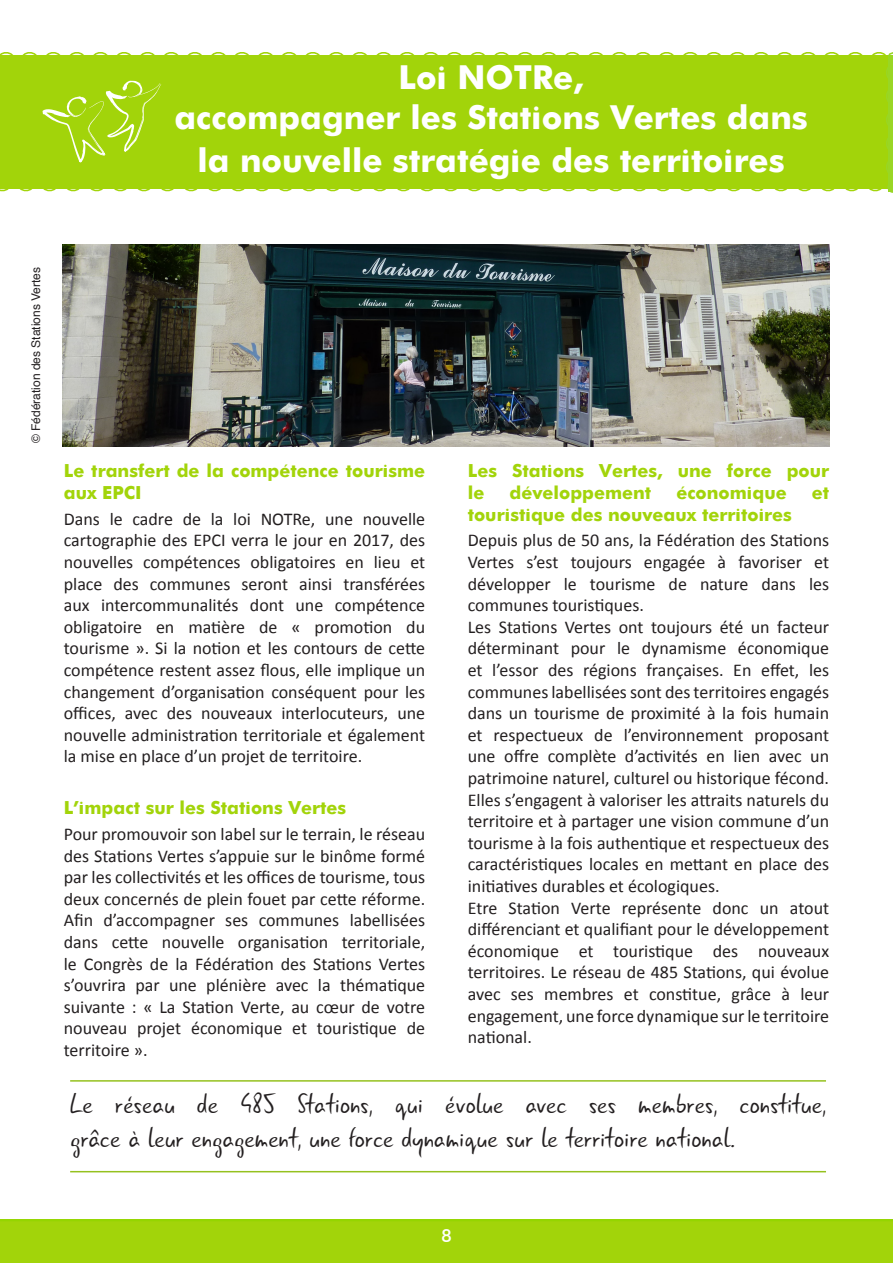
<style>
.page{position:relative;width:893px;height:1263px;background:#fff}
.page>*{position:absolute;margin:0;border:0;box-sizing:border-box;transform-origin:0 0}
.t1{font:700 33px/43.2px "Futura";color:#fff;text-align:center}
.t2{font:28.5px/34.2px "Gunny Rewritten";color:#231f20}
.t3{font:18px/21.6px "Calibri";color:#231f20;text-align:justify}
.t4{font:700 18px/21.6px "Futura";color:#a2d40a}
.t5{font:500 18px "Futura BT";color:#fff}
.t6{font:12px "Helvetica";color:#231f20}
</style>
<div class="page">
<div style="left:0;top:52px;width:884px;height:140px;background:#a2d40a"></div>
<div style="left:0;top:1219px;width:893px;height:44px;background:#a2d40a"></div>
<svg style="left:884px;top:52px;width:9px;height:141px"></svg>
<hr style="left:70px;top:1080px;width:756px;height:2px;background:#95c11f">
<hr style="left:70px;top:1171px;width:756px;height:1px;background:#95c11f">
<svg style="left:42px;top:81px;width:121px;height:82px;background:#aad821"></svg>
<img style="left:62px;top:244px;width:767px;height:202px">
<p class="t1" style="left:399px;top:53px;width:186px">Loi NOTRe,</p>
<p class="t1" style="left:174px;top:93px;width:635px">accompagner les Stations Vertes dans la nouvelle stratégie des territoires</p>
<p class="t6" style="left:26px;top:443px;width:178px;rotate:-90deg">© Fédération des Stations Vertes</p>
<p class="t4" style="left:64px;top:459px;width:363px">Le transfert de la compétence tourisme aux EPCI</p>
<p class="t3" style="left:64px;top:508px;width:363px">Dans le cadre de la loi NOTRe, une nouvelle cartographie des EPCI verra le jour en 2017, des nouvelles compétences obligatoires en lieu et place des communes seront ainsi transférées aux intercommunalités dont une compétence obligatoire en matière de « promotion du tourisme ». Si la notion et les contours de cette compétence restent assez flous, elle implique un changement d’organisation conséquent pour les offices, avec des nouveaux interlocuteurs, une nouvelle administration territoriale et également la mise en place d’un projet de territoire.</p>
<p class="t4" style="left:64px;top:796px;width:284px">L’impact sur les Stations Vertes</p>
<p class="t3" style="left:64px;top:823px;width:363px">Pour promouvoir son label sur le terrain, le réseau des Stations Vertes s’appuie sur le binôme formé par les collectivités et les offices de tourisme, tous deux concernés de plein fouet par cette réforme.<br>Afin d’accompagner ses communes labellisées dans cette nouvelle organisation territoriale, le Congrès de la Fédération des Stations Vertes s’ouvrira par une plénière avec la thématique suivante : « La Station Verte, au cœur de votre nouveau projet économique et touristique de territoire ».</p>
<p class="t4" style="left:468px;top:459px;width:363px">Les Stations Vertes, une force pour le</p>
<p class="t4" style="left:509px;top:480px;width:143px">développement</p>
<p class="t4" style="left:676px;top:480px;width:112px">économique</p>
<p class="t4" style="left:812px;top:480px;width:19px">et</p>
<p class="t4" style="left:468px;top:502px;width:326px">touristique des nouveaux territoires</p>
<p class="t3" style="left:468px;top:530px;width:363px">Depuis plus de 50 ans, la Fédération des Stations Vertes s’est toujours engagée à favoriser et développer le tourisme de nature dans les communes touristiques.</p>
<p class="t3" style="left:468px;top:616px;width:363px">Les Stations Vertes ont toujours été un facteur déterminant pour le dynamisme économique et l’essor des régions françaises. En effet, les communes labellisées sont des territoires engagés dans un tourisme de proximité à la fois humain et respectueux de l’environnement proposant une offre complète d’activités en lien avec un patrimoine naturel, culturel ou historique fécond.<br>Elles s’engagent à valoriser les attraits naturels du territoire et à partager une vision commune d’un tourisme à la fois authentique et respectueux des caractéristiques locales en mettant en place des initiatives durables et écologiques.</p>
<p class="t3" style="left:468px;top:897px;width:363px">Etre Station Verte représente donc un atout différenciant et qualifiant pour le développement économique et touristique des nouveaux territoires. Le réseau de 485 Stations, qui évolue avec ses membres et constitue, grâce à leur engagement, une force dynamique sur le territoire national.</p>
<p class="t2" style="left:70px;top:1088px;width:757px">Le réseau de 485 Stations, qui évolue avec ses membres, constitue, grâce à leur engagement, une force dynamique sur le territoire national.</p>
<p class="t5" style="left:441px;top:1224px;width:12px">8</p>
</div>
